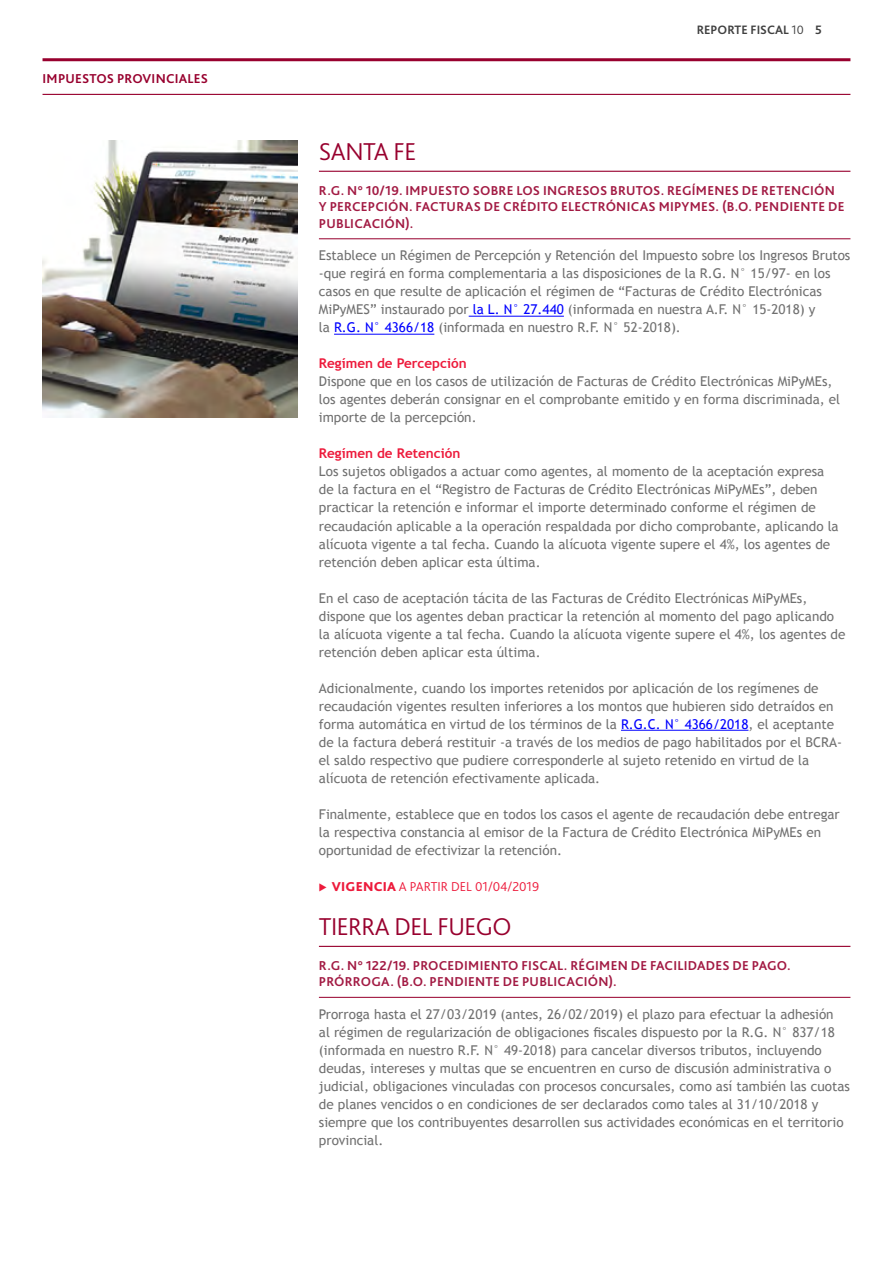
<style>
.page{position:relative;width:893px;height:1263px;background:#fff}
.page>*{position:absolute;margin:0;border:0;box-sizing:border-box;transform-origin:0 0}
.Subtitulo{font:300 25.5px "Bliss Pro";letter-spacing:-.02em;color:#98002e}
.Texto_Comun{font:13.5px/18px "Trebuchet MS";color:#707070}
.Bajada_Subtitulo{font:700 13.5px/16.5px "Bliss Pro";letter-spacing:.02em;color:#a21a43}
.Subtitulo1{font:700 13.5px "Trebuchet MS";color:#ed1a3b}
.t1{font:300 13.5px "Bliss Pro";color:#ed1a3b}
.Bajada_Subtitulo-2{font:700 13.5px "Bliss Pro";letter-spacing:.015em;color:#98002e}
.t2{font:700 12.75px "Bliss Pro";color:#404040}
.s1{font-weight:300}
.s2{color:#00f}
.s3{font-weight:800}
</style>
<div class="page">
<hr style="left:319px;top:171px;width:531px;height:1px;background:#98002e">
<hr style="left:319px;top:238px;width:531px;height:1px;background:#a21a43">
<hr style="left:469px;top:316px;width:95px;height:1px;background:#00f">
<hr style="left:334px;top:334px;width:100px;height:1px;background:#00f">
<hr style="left:621px;top:730px;width:127px;height:1px;background:#00f">
<hr style="left:319px;top:946px;width:531px;height:1px;background:#98002e">
<hr style="left:319px;top:997px;width:531px;height:1px;background:#a21a43">
<img style="left:43px;top:141px;width:254px;height:276px">
<hr style="left:43px;top:58px;width:807px;height:3px;background:#98002e">
<hr style="left:43px;top:94px;width:807px;height:1px;background:#98002e">
<p class="Bajada_Subtitulo-2" style="left:43px;top:70px;width:167px">IMPUESTOS PROVINCIALES</p>
<p class="t2" style="left:697px;top:22px;width:127px">REPORTE FISCAL <span class="s1">10</span> 5</p>
<p class="Subtitulo" style="left:319px;top:136px;width:99px">SANTA FE</p>
<p class="Bajada_Subtitulo" style="left:319px;top:181px;width:527px">R.G. N° 10/19. IMPUESTO SOBRE LOS INGRESOS BRUTOS. REGÍMENES DE RETENCIÓN<br>Y PERCEPCIÓN. FACTURAS DE CRÉDITO ELECTRÓNICAS MIPYMES. (B.O. PENDIENTE DE<br>PUBLICACIÓN).</p>
<p class="Texto_Comun" style="left:319px;top:247px;width:533px">Establece un Régimen de Percepción y Retención del Impuesto sobre los Ingresos Brutos -que regirá en forma complementaria a las disposiciones de la R.G. N° 15/97- en los casos en que resulte de aplicación el régimen de “Facturas de Crédito Electrónicas MiPyMES” instaurado por <span class="s2">la L. N° 27.440</span> (informada en nuestra A.F. N° 15-2018) y<br>la <span class="s2">R.G. N° 4366/18</span> (informada en nuestro R.F. N° 52-2018).</p>
<p class="Subtitulo1" style="left:319px;top:355px;width:149px">Regímen de Percepción</p>
<p class="Texto_Comun" style="left:319px;top:373px;width:523px">Dispone que en los casos de utilización de Facturas de Crédito Electrónicas MiPyMEs, los agentes deberán consignar en el comprobante emitido y en forma discriminada, el importe de la percepción.</p>
<p class="Subtitulo1" style="left:319px;top:445px;width:143px">Regímen de Retención</p>
<p class="Texto_Comun" style="left:319px;top:463px;width:521px">Los sujetos obligados a actuar como agentes, al momento de la aceptación expresa de la factura en el “Registro de Facturas de Crédito Electrónicas MiPyMEs”, deben practicar la retención e informar el importe determinado conforme el régimen de recaudación aplicable a la operación respaldada por dicho comprobante, aplicando la alícuota vigente a tal fecha. Cuando la alícuota vigente supere el 4%, los agentes de retención deben aplicar esta última.</p>
<p class="Texto_Comun" style="left:319px;top:589px;width:528px">En el caso de aceptación tácita de las Facturas de Crédito Electrónicas MiPyMEs, dispone que los agentes deban practicar la retención al momento del pago aplicando la alícuota vigente a tal fecha. Cuando la alícuota vigente supere el 4%, los agentes de retención deben aplicar esta última.</p>
<p class="Texto_Comun" style="left:319px;top:679px;width:524px">Adicionalmente, cuando los importes retenidos por aplicación de los regímenes de recaudación vigentes resulten inferiores a los montos que hubieren sido detraídos en forma automática en virtud de los términos de la <span class="s2">R.G.C. N° 4366/2018</span>, el aceptante de la factura deberá restituir -a través de los medios de pago habilitados por el BCRA&shy;el saldo respectivo que pudiere corresponderle al sujeto retenido en virtud de la alícuota de retención efectivamente aplicada.</p>
<p class="Texto_Comun" style="left:319px;top:805px;width:522px">Finalmente, establece que en todos los casos el agente de recaudación debe entregar la respectiva constancia al emisor de la Factura de Crédito Electrónica MiPyMEs en oportunidad de efectivizar la retención.</p>
<p class="t1" style="left:332px;top:878px;width:209px"><span class="s3">VIGENCIA</span> A PARTIR DEL 01/04/2019</p>
<p class="Subtitulo" style="left:319px;top:911px;width:194px">TIERRA DEL FUEGO</p>
<p class="Bajada_Subtitulo" style="left:319px;top:957px;width:473px">R.G. N° 122/19. PROCEDIMIENTO FISCAL. RÉGIMEN DE FACILIDADES DE PAGO.<br>PRÓRROGA. (B.O. PENDIENTE DE PUBLICACIÓN).</p>
<p class="Texto_Comun" style="left:319px;top:1005px;width:533px">Prorroga hasta el 27/03/2019 (antes, 26/02/2019) el plazo para efectuar la adhesión<br>al régimen de regularización de obligaciones fiscales dispuesto por la R.G. N° 837/18 (informada en nuestro R.F. N° 49-2018) para cancelar diversos tributos, incluyendo deudas, intereses y multas que se encuentren en curso de discusión administrativa o judicial, obligaciones vinculadas con procesos concursales, como así también las cuotas de planes vencidos o en condiciones de ser declarados como tales al 31/10/2018 y siempre que los contribuyentes desarrollen sus actividades económicas en el territorio provincial.</p>
</div>
